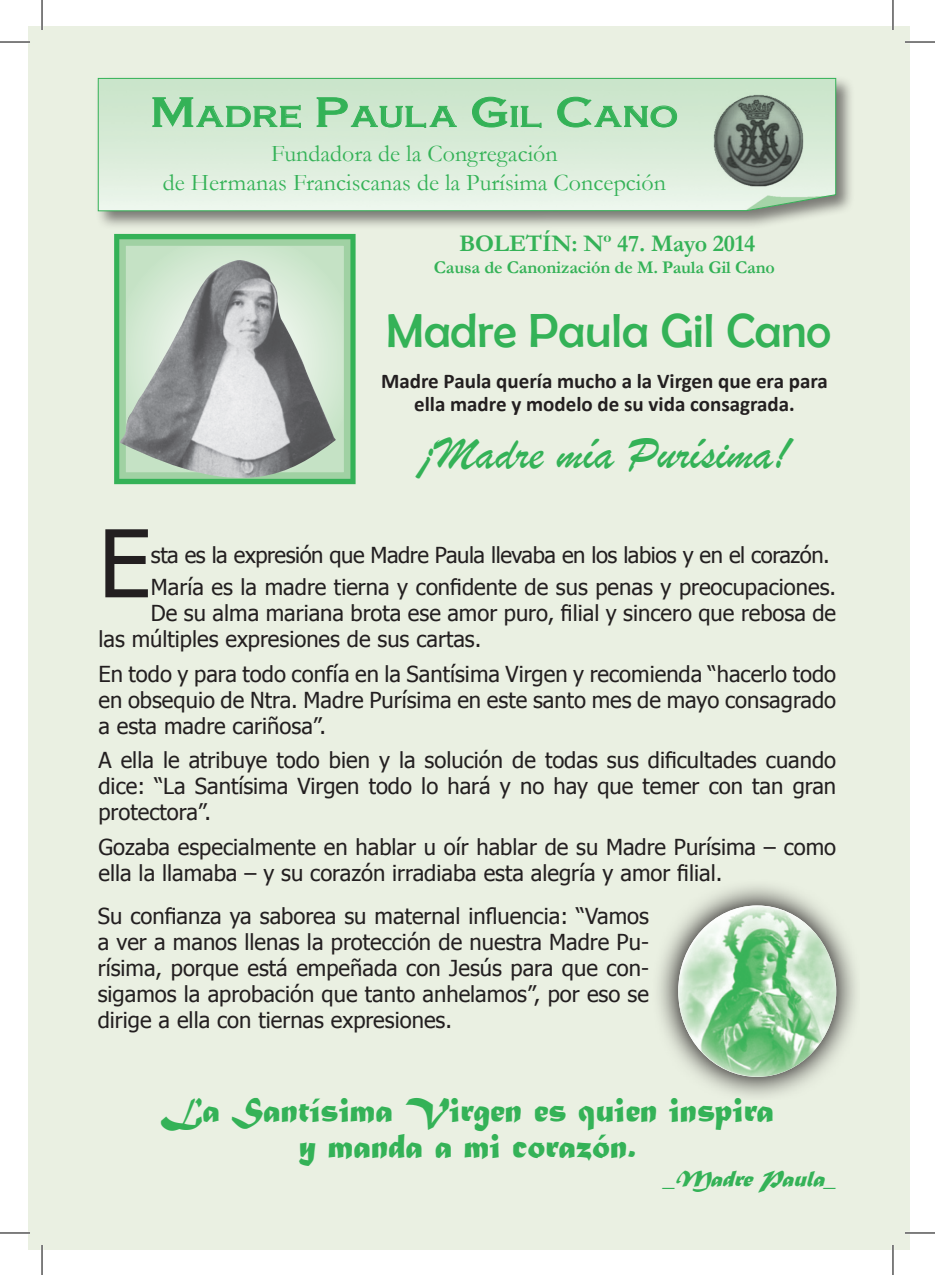
<style>
.page{position:relative;width:935px;height:1275px;background:#fff}
.page>*{position:absolute;margin:0;border:0;box-sizing:border-box;transform-origin:0 0}
.t1{font:93.6px "Tahoma";color:#231f20}
.t2{font:48px "Brush Script";color:#34b257}
.t3{font:48px "Berlin Sans FB";color:#34b257}
.t4{font:36px "Matura MT Script Capitals";letter-spacing:-.005em;color:#34b257}
.t5{font:30.2px "CC Plate";color:#34b257;scale:1.44 1}
.t6{font:24px "Garamond";color:#34b257}
.t7{font:700 24px "Garamond";letter-spacing:-.01em;color:#34b257}
.t8{font:italic 24px "Matura MT Script Capitals";color:#34b257}
.t9{font:22px/26px "Tahoma";color:#231f20;text-align:justify}
.t10{font:22px "Tahoma";letter-spacing:-.02em;color:#231f20}
.t11{font:700 21px/23px "Calibri";color:#231f20;text-align:center}
.t12{font:700 18px "Garamond";letter-spacing:-.01em;color:#34b257}
.s1{font-size:43.2px}
</style>
<div class="page">
<div style="left:28px;top:27px;width:881px;height:1223px;background:#eaf0e2"></div>
<div style="left:95px;top:75px;width:759px;height:155px;background:#231f20;opacity:.56"></div>
<svg style="left:97px;top:77px;width:739px;height:135px"></svg>
<img style="left:703px;top:86px;width:109px;height:111px">
<svg style="left:153px;top:98px;width:147px;height:30px;background:#b4ddba"></svg>
<svg style="left:317px;top:98px;width:139px;height:30px;background:#b9dfbe"></svg>
<svg style="left:472px;top:97px;width:69px;height:31px;background:#b6debc"></svg>
<svg style="left:557px;top:97px;width:119px;height:30px;background:#b8debd"></svg>
<div style="left:117px;top:237px;width:235px;height:244px;background:#cae5ca"></div>
<div style="left:114px;top:234px;width:241px;height:250px;border:7px solid #34b257"></div>
<div style="left:119px;top:239px;width:231px;height:240px;border:7px solid #a0d1a3"></div>
<img style="left:118px;top:260px;width:218px;height:225px">
<svg style="left:658px;top:885px;width:198px;height:212px"></svg>
<img style="left:678px;top:905px;width:158px;height:172px">
<hr style="left:0;top:41px;width:30px;height:2px;background:#fff">
<hr style="left:904px;top:41px;width:30px;height:2px;background:#fff">
<hr style="left:0;top:1231px;width:30px;height:3px;background:#fff">
<hr style="left:904px;top:1231px;width:30px;height:3px;background:#fff">
<hr style="left:41px;top:0;width:2px;height:30px;background:#fff">
<hr style="left:41px;top:1245px;width:2px;height:30px;background:#fff">
<hr style="left:891px;top:0;width:3px;height:30px;background:#fff">
<hr style="left:891px;top:1245px;width:3px;height:30px;background:#fff">
<hr style="left:0;top:42px;width:30px;height:1px;background:#000">
<hr style="left:904px;top:42px;width:30px;height:1px;background:#000">
<hr style="left:0;top:1232px;width:30px;height:1px;background:#000">
<hr style="left:904px;top:1232px;width:30px;height:1px;background:#000">
<hr style="left:42px;top:0;width:1px;height:30px;background:#000">
<hr style="left:42px;top:1245px;width:1px;height:30px;background:#000">
<hr style="left:892px;top:0;width:1px;height:30px;background:#000">
<hr style="left:892px;top:1245px;width:1px;height:30px;background:#000">
<p class="t5" style="left:150px;top:96px;width:368px"><span class="s1">M</span>ADRE <span class="s1">P</span>AULA <span class="s1">G</span>IL <span class="s1">C</span>ANO</p>
<p class="t6" style="left:271px;top:139px;width:288px">Fundadora de la Congregación</p>
<p class="t6" style="left:163px;top:168px;width:504px">de Hermanas Franciscanas de la Purísima Concepción</p>
<p class="t7" style="left:459px;top:229px;width:298px">BOLETÍN: Nº 47. Mayo 2014</p>
<p class="t12" style="left:434px;top:256px;width:342px">Causa de Canonización de M. Paula Gil Cano</p>
<p class="t3" style="left:386px;top:304px;width:446px">Madre Paula Gil Cano</p>
<p class="t11" style="left:381px;top:368px;width:448px">Madre Paula quería mucho a la Virgen que era para ella madre y modelo de su vida consagrada.</p>
<p class="t2" style="left:419px;top:424px;width:371px">¡Madre mía Purísima!</p>
<p class="t1" style="left:98px;top:504px;width:54px">E</p>
<p class="t10" style="left:151px;top:541px;width:680px">sta es la expresión que Madre Paula llevaba en los labios y en el corazón.</p>
<p class="t9" style="left:151px;top:573px;width:686px">María es la madre tierna y confidente de sus penas y preocupaciones.</p>
<p class="t9" style="left:151px;top:599px;width:686px">De su alma mariana brota ese amor puro, filial y sincero que rebosa de</p>
<p class="t9" style="left:98px;top:625px;width:384px">las múltiples expresiones de sus cartas.</p>
<p class="t9" style="left:98px;top:660px;width:739px">En todo y para todo confía en la Santísima Virgen y recomienda “hacerlo todo en obsequio de Ntra. Madre Purísima en este santo mes de mayo consagrado a esta madre cariñosa”.</p>
<p class="t9" style="left:98px;top:746px;width:739px">A ella le atribuye todo bien y la solución de todas sus dificultades cuando dice: “La Santísima Virgen todo lo hará y no hay que temer con tan gran protectora”.</p>
<p class="t9" style="left:98px;top:833px;width:739px">Gozaba especialmente en hablar u oír hablar de su Madre Purísima – como ella la llamaba – y su corazón irradiaba esta alegría y amor filial.</p>
<p class="t9" style="left:98px;top:902px;width:552px">Su confianza ya saborea su maternal influencia: “Vamos a ver a manos llenas la protección de nuestra Madre Pu&shy;rísima, porque está empeñada con Jesús para que con&shy;sigamos la aprobación que tanto anhelamos”, por eso se dirige a ella con tiernas expresiones.</p>
<p class="t4" style="left:160px;top:1088px;width:615px">La Santísima Virgen es quien inspira</p>
<p class="t4" style="left:299px;top:1124px;width:339px">y manda a mi corazón.</p>
<p class="t8" style="left:663px;top:1163px;width:183px">_MadrePaula_</p>
</div>
